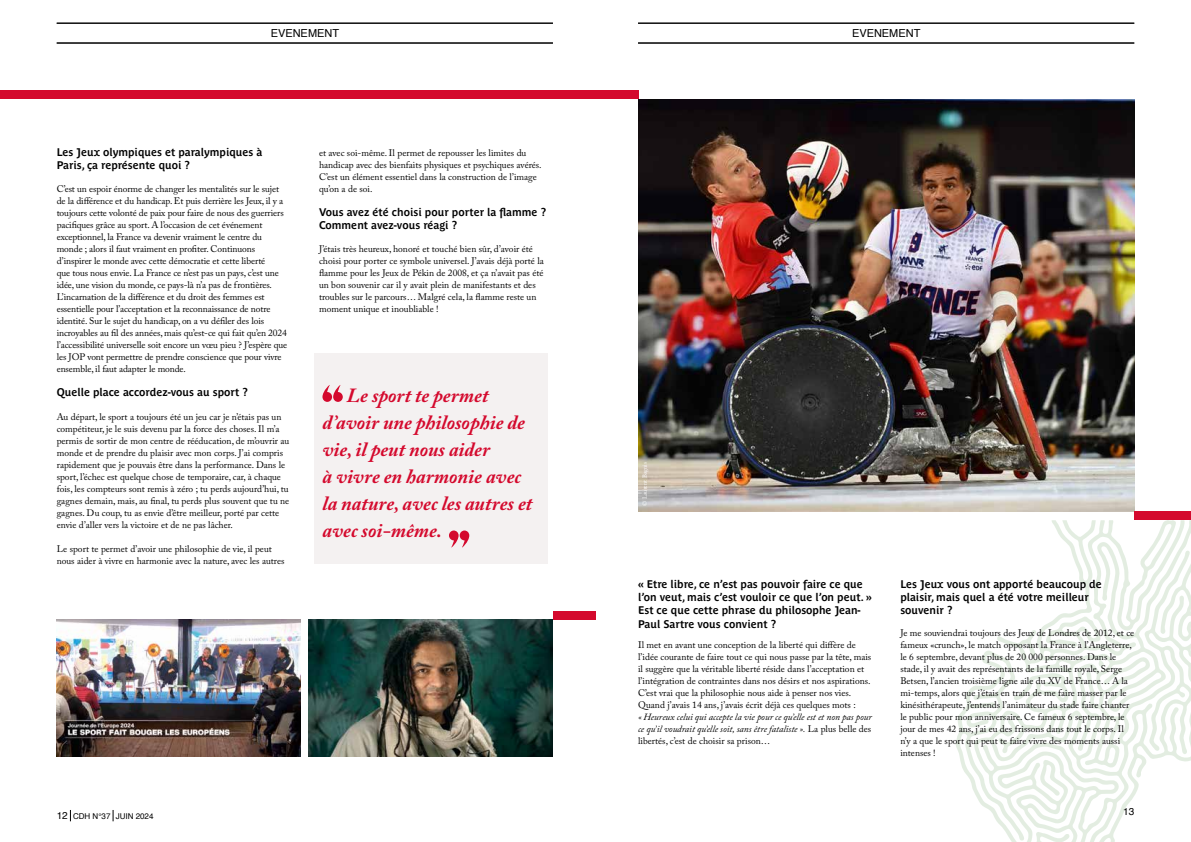
<style>
.page{position:relative;width:1191px;height:842px;background:#fff}
.page>*{position:absolute;margin:0;border:0;box-sizing:border-box;transform-origin:0 0}
.t1{font:italic 700 20px/27px "Adobe Caslon Pro";color:#d4092d}
.t2{font:700 11px/13.2px "Parisine Plus Std Gris";color:#000}
.t3{font:11px "Helvetica";color:#000}
.t4{font:10px "Helvetica";color:#000}
.t5{font:9.5px/12px "Adobe Caslon Pro";color:#000}
.t6{font:italic 9.5px/12px "Adobe Caslon Pro";color:#000;text-align:justify}
.t7{font:8px "Helvetica";color:#000}
.t8{font:6px "Adobe Caslon Pro";color:#fff}
.s1{font-size:10px}
.s2{font-style:normal}
</style>
<div class="page">
<hr style="left:57px;top:23px;width:496px;height:1px;background:#000">
<hr style="left:57px;top:43px;width:496px;height:1px;background:#000">
<hr style="left:638px;top:23px;width:496px;height:1px;background:#000">
<hr style="left:638px;top:43px;width:496px;height:1px;background:#000">
<svg style="left:956px;top:520px;width:235px;height:322px"></svg>
<img style="left:309px;top:620px;width:244px;height:137px">
<img style="left:57px;top:620px;width:244px;height:137px">
<img style="left:638px;top:99px;width:496px;height:413px">
<div style="left:0;top:91px;width:638px;height:8px;background:#d4092d"></div>
<div style="left:1134px;top:512px;width:57px;height:8px;background:#d4092d"></div>
<div style="left:314px;top:353px;width:234px;height:210px;background:#f4f1f1"></div>
<svg style="left:322px;top:385px;width:21px;height:17px"></svg>
<svg style="left:449px;top:530px;width:20px;height:18px"></svg>
<div style="left:553px;top:611px;width:42px;height:9px;background:#d4092d"></div>
<p class="t3" style="left:271px;top:25px;width:70px">EVENEMENT</p>
<p class="t3" style="left:852px;top:25px;width:70px">EVENEMENT</p>
<p class="t2" style="left:57px;top:145px;width:207px">Les Jeux olympiques et paralympiques à<br>Paris, ça représente quoi ?</p>
<p class="t5" style="left:57px;top:183px;width:232px">C’est un espoir énorme de changer les mentalités sur le sujet de la différence et du handicap. Et puis derrière les Jeux, il y a toujours cette volonté de paix pour faire de nous des guerriers pacifiques grâce au sport. A l’occasion de cet événement exceptionnel, la France va devenir vraiment le centre du monde ; alors il faut vraiment en profiter. Continuons d’inspirer le monde avec cette démocratie et cette liberté<br>que tous nous envie. La France ce n’est pas un pays, c’est une idée, une vision du monde, ce pays-là n’a pas de frontières.<br>L’incarnation de la différence et du droit des femmes est essentielle pour l’acceptation et la reconnaissance de notre identité. Sur le sujet du handicap, on a vu défiler des lois incroyables au fil des années, mais qu’est-ce qui fait qu’en 2024 l’accessibilité universelle soit encore un vœu pieu ? J’espère que les JOP vont permettre de prendre conscience que pour vivre ensemble, il faut adapter le monde.</p>
<p class="t2" style="left:57px;top:385px;width:193px">Quelle place accordez-vous au sport ?</p>
<p class="t5" style="left:57px;top:411px;width:234px">Au départ, le sport a toujours été un jeu car je n’étais pas un compétiteur, je le suis devenu par la force des choses. Il m’a permis de sortir de mon centre de rééducation, de m’ouvrir au monde et de prendre du plaisir avec mon corps. J’ai compris rapidement que je pouvais être dans la performance. Dans le sport, l’échec est quelque chose de temporaire, car, à chaque fois, les compteurs sont remis à zéro ; tu perds aujourd’hui, tu gagnes demain, mais, au final, tu perds plus souvent que tu ne gagnes. Du coup, tu as envie d’être meilleur, porté par cette envie d’aller vers la victoire et de ne pas lâcher.</p>
<p class="t5" style="left:57px;top:543px;width:229px">Le sport te permet d’avoir une philosophie de vie, il peut nous aider à vivre en harmonie avec la nature, avec les autres</p>
<p class="t5" style="left:319px;top:147px;width:224px">et avec soi-même. Il permet de repousser les limites du handicap avec des bienfaits physiques et psychiques avérés.<br>C’est un élément essentiel dans la construction de l’image qu’on a de soi.</p>
<p class="t2" style="left:319px;top:205px;width:229px">Vous avez été choisi pour porter la flamme ?<br>Comment avez-vous réagi ?</p>
<p class="t5" style="left:319px;top:243px;width:226px">J’étais très heureux, honoré et touché bien sûr, d’avoir été choisi pour porter ce symbole universel. J’avais déjà porté la flamme pour les Jeux de Pékin de 2008, et ça n’avait pas été un bon souvenir car il y avait plein de manifestants et des troubles sur le parcours… Malgré cela, la flamme reste un moment unique et inoubliable !</p>
<h1 class="t1" style="left:322px;top:381px;width:211px;text-indent:24px">Le sport te permet d’avoir une philosophie de vie, il peut nous aider<br>à vivre en harmonie avec la nature, avec les autres et avec soi-même.</h1>
<p class="t7" style="left:57px;top:810px;width:98px"><span class="s1">12</span> CDH N°37 JUIN 2024</p>
<p class="t8" style="left:641px;top:506px;width:45px;rotate:-90deg">© Laurent Bagnis</p>
<p class="t2" style="left:638px;top:577px;width:235px">« Etre libre, ce n’est pas pouvoir faire ce que l’on veut, mais c’est vouloir ce que l’on peut. » Est ce que cette phrase du philosophe Jean-Paul Sartre vous convient ?</p>
<p class="t5" style="left:638px;top:639px;width:235px">Il met en avant une conception de la liberté qui diffère de l’idée courante de faire tout ce qui nous passe par la tête, mais il suggère que la véritable liberté réside dans l’acceptation et l’intégration de contraintes dans nos désirs et nos aspirations.<br>C’est vrai que la philosophie nous aide à penser nos vies.<br>Quand j’avais 14 ans, j’avais écrit déjà ces quelques mots :</p>
<p class="t6" style="left:638px;top:711px;width:235px">« Heureux celui qui accepte la vie pour ce qu’elle est et non pas pour ce qu’il voudrait qu’elle soit, sans être fataliste ». <span class="s2">La plus belle des libertés, c’est de choisir sa prison…</span></p>
<p class="t2" style="left:900px;top:577px;width:203px">Les Jeux vous ont apporté beaucoup de plaisir, mais quel a été votre meilleur souvenir ?</p>
<p class="t5" style="left:900px;top:627px;width:235px">Je me souviendrai toujours des Jeux de Londres de 2012, et ce fameux «crunch», le match opposant la France à l’Angleterre, le 6 septembre, devant plus de 20 000 personnes. Dans le stade, il y avait des représentants de la famille royale, Serge Betsen, l’ancien troisième ligne aile du XV de France… A la mi-temps, alors que j’étais en train de me faire masser par le kinésithérapeute, j’entends l’animateur du stade faire chanter le public pour mon anniversaire. Ce fameux 6 septembre, le jour de mes 42 ans, j’ai eu des frissons dans tout le corps. Il n’y a que le sport qui peut te faire vivre des moments aussi intenses !</p>
<p class="t4" style="left:1123px;top:804px;width:13px">13</p>
</div>
